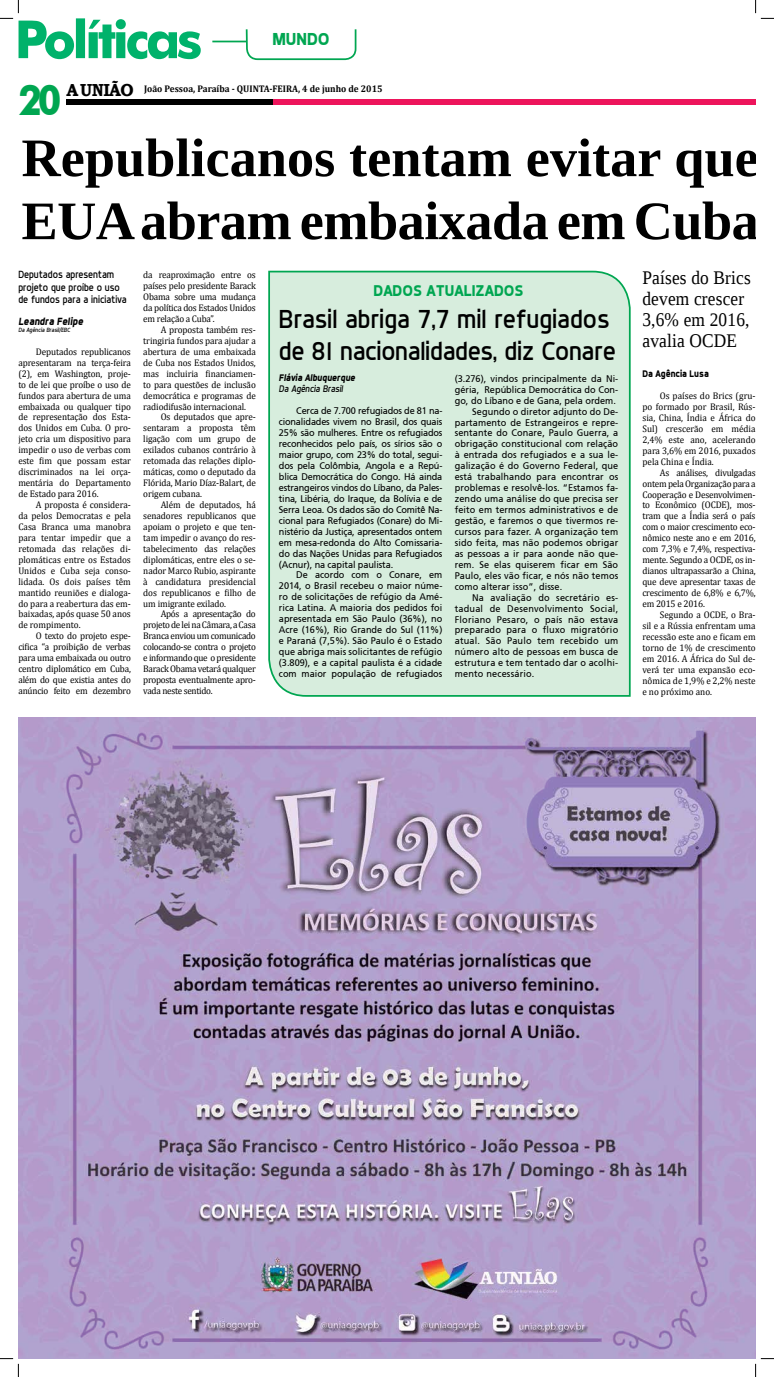
<style>
.page{position:relative;width:774px;height:1377px;background:#fff}
.page>*{position:absolute;margin:0;border:0;box-sizing:border-box;transform-origin:0 0}
.t1{font:700 54.25px/63px "Liberation Serif";color:#000}
.t2{font:700 42px "Futura BT";color:#00a651;scale:.9 1}
.t3{font:26.25px/31.5px "Dyno";color:#000}
.t4{font:19.25px/21px "Liberation Serif";letter-spacing:.01em;color:#000;scale:.9 1}
.t5{font:700 17.5px "Dyno";color:#00a651}
.t6{font:700 15.75px "Dyno";color:#00a651}
.t7{font:10.5px/12.6px "Dyno";color:#000;scale:.95 1}
.t8{font:italic 700 10.5px "Dyno";color:#000;scale:.95 1}
.t9{font:9.62px/10.9px "Cambria";letter-spacing:-.01em;color:#000;text-align:justify;scale:.95 1}
.t10{font:9.62px/10.9px "Frutiger";letter-spacing:.01em;color:#000;text-align:justify;scale:.95 1}
.t11{font:700 9.62px "Cambria";color:#000;scale:.95 1}
.t12{font:italic 700 9.62px "Dyno";color:#000;scale:.95 1}
.t13{font:italic 9.62px "Dyno";color:#000;scale:.95 1}
.t14{font:700 9.62px "Dyno";color:#000;scale:.95 1}
.t15{font:italic 6.12px "Dyno";color:#000;scale:.95 1}
.s1{font-family:"Bookman Old Style";font-size:17.41px}
</style>
<div class="page">
<div style="left:66px;top:100px;width:214px;height:5px;background:#000"></div>
<div style="left:273px;top:100px;width:482px;height:5px;background:#ed145b"></div>
<hr style="left:212px;top:41px;width:34px;height:1px;background:#00a651">
<svg style="left:245px;top:29px;width:112px;height:71px"></svg>
<img style="left:19px;top:717px;width:736px;height:641px">
<div style="left:268px;top:270px;width:363px;height:427px;background:#d7eddd"></div>
<svg style="left:0;top:0;width:201px;height:59px"></svg>
<svg style="left:0;top:1357px;width:19px;height:19px"></svg>
<svg style="left:755px;top:0;width:18px;height:19px"></svg>
<svg style="left:754px;top:1357px;width:19px;height:19px"></svg>
<h3 class="t5" style="left:272px;top:28px;width:59px">Mundo</h3>
<p class="t11" style="left:66px;top:82px;width:334px"><span class="s1">AUNIÃO</span> João Pessoa, Paraíba - QUINTA-FEIRA, 4 de junho de 2015</p>
<h2 class="t2" style="left:18px;top:74px;width:49px">20</h2>
<h1 class="t1" style="left:21px;top:125px;width:738px">Republicanos tentam evitar que<br>EUA abram embaixada em Cuba</h1>
<p class="t7" style="left:18px;top:268px;width:115px">Deputados apresentam projeto que proíbe o uso de fundos para a iniciativa</p>
<p class="t8" style="left:19px;top:314px;width:69px">Leandra Felipe</p>
<p class="t15" style="left:19px;top:326px;width:56px">Da Agência Brasil/EBC</p>
<p class="t9" style="left:18px;top:346px;width:120px;text-indent:17px">Deputados republicanos apresentaram na terça-feira (2), em Washington, proje&shy;to de lei que proíbe o uso de fundos para abertura de uma embaixada ou qualquer tipo de representação dos Esta&shy;dos Unidos em Cuba. O pro&shy;jeto cria um dispositivo para impedir o uso de verbas com este fim que possam estar discriminados na lei orça&shy;mentária do Departamento de Estado para 2016.</p>
<p class="t9" style="left:18px;top:499px;width:120px;text-indent:17px">A proposta é considera&shy;da pelos Democratas e pela Casa Branca uma manobra para tentar impedir que a retomada das relações di&shy;plomáticas entre os Estados Unidos e Cuba seja conso&shy;lidada. Os dois países têm mantido reuniões e dialoga&shy;do para a reabertura das em&shy;baixadas, após quase 50 anos de rompimento.</p>
<p class="t9" style="left:18px;top:630px;width:120px;text-indent:17px">O texto do projeto espe&shy;cifica “a proibição de verbas para uma embaixada ou outro centro diplomático em Cuba, além do que existia antes do anúncio feito em dezembro</p>
<p class="t9" style="left:143px;top:269px;width:120px">da reaproximação entre os países pelo presidente Barack Obama sobre uma mudança da política dos Estados Unidos em relação a Cuba”.</p>
<p class="t9" style="left:143px;top:324px;width:120px;text-indent:17px">A proposta também res&shy;tringiria fundos para ajudar a abertura de uma embaixada de Cuba nos Estados Unidos, mas incluiria financiamen&shy;to para questões de inclusão democrática e programas de radiodifusão internacional.</p>
<p class="t9" style="left:143px;top:411px;width:120px;text-indent:17px">Os deputados que apre&shy;sentaram a proposta têm ligação com um grupo de exilados cubanos contrário à retomada das relações diplo&shy;máticas, como o deputado da Flórida, Mario Díaz-Balart, de origem cubana.</p>
<p class="t9" style="left:143px;top:499px;width:120px;text-indent:17px">Além de deputados, há senadores republicanos que apoiam o projeto e que ten&shy;tam impedir o avanço do res&shy;tabelecimento das relações diplomáticas, entre eles o se&shy;nador Marco Rubio, aspirante à candidatura presidencial dos republicanos e filho de um imigrante exilado.</p>
<p class="t9" style="left:143px;top:608px;width:120px;text-indent:17px">Após a apresentação do projeto de lei na Câmara, a Casa Branca enviou um comunicado colocando-se contra o projeto e informando que o presidente Barack Obama vetará qualquer proposta eventualmente apro&shy;vada neste sentido.</p>
<h3 class="t6" style="left:373px;top:281px;width:152px">DADO S ATUALIZADO S</h3>
<h3 class="t3" style="left:279px;top:303px;width:338px">Brasil abriga 7,7 mil refugiados de 81 nacionalidades, diz Conare</h3>
<p class="t12" style="left:279px;top:372px;width:82px">Flávia Albuquerque</p>
<p class="t13" style="left:279px;top:382px;width:69px">Da Agência Brasil</p>
<p class="t10" style="left:279px;top:405px;width:173px;text-indent:17px">Cerca de 7.700 refugiados de 81 na&shy;cionalidades vivem no Brasil, dos quais 25% são mulheres. Entre os refugiados reconhecidos pelo país, os sírios são o maior grupo, com 23% do total, segui&shy;dos pela Colômbia, Angola e a Repú&shy;blica Democrática do Congo. Há ainda estrangeiros vindos do Líbano, da Pales&shy;tina, Libéria, do Iraque, da Bolívia e de Serra Leoa. Os dados são do Comitê Na&shy;cional para Refugiados (Conare) do Mi&shy;nistério da Justiça, apresentados ontem em mesa-redonda do Alto Comissaria&shy;do das Nações Unidas para Refugiados (Acnur), na capital paulista.</p>
<p class="t10" style="left:279px;top:569px;width:173px;text-indent:17px">De acordo com o Conare, em 2014, o Brasil recebeu o maior núme&shy;ro de solicitações de refúgio da Amé&shy;rica Latina. A maioria dos pedidos foi apresentada em São Paulo (36%), no Acre (16%), Rio Grande do Sul (11%) e Paraná (7,5%). São Paulo é o Estado que abriga mais solicitantes de refúgio (3.809), e a capital paulista é a cidade com maior população de refugiados</p>
<p class="t10" style="left:454px;top:373px;width:173px">(3.276), vindos principalmente da Ni-</p>
<p class="t10" style="left:454px;top:384px;width:173px">géria, República Democrática do Con-</p>
<p class="t10" style="left:454px;top:395px;width:171px">go, do Líbano e de Gana, pela ordem.</p>
<p class="t10" style="left:472px;top:406px;width:155px">Segundo o diretor adjunto do De-</p>
<p class="t10" style="left:454px;top:417px;width:173px">partamento de Estrangeiros e repre-</p>
<p class="t10" style="left:454px;top:427px;width:173px">sentante do Conare, Paulo Guerra, a</p>
<p class="t10" style="left:454px;top:438px;width:173px">obrigação constitucional com relação</p>
<p class="t10" style="left:454px;top:449px;width:173px">à entrada dos refugiados e a sua le-</p>
<p class="t10" style="left:454px;top:460px;width:173px">galização é do Governo Federal, que</p>
<p class="t10" style="left:454px;top:471px;width:173px">está trabalhando para encontrar os</p>
<p class="t10" style="left:454px;top:482px;width:173px">problemas e resolvê-los. “Estamos fa-</p>
<p class="t10" style="left:454px;top:493px;width:173px">zendo uma análise do que precisa ser</p>
<p class="t10" style="left:454px;top:504px;width:173px">feito em termos administrativos e de</p>
<p class="t10" style="left:454px;top:515px;width:173px">gestão, e faremos o que tivermos re-</p>
<p class="t10" style="left:454px;top:526px;width:173px">cursos para fazer. A organização tem</p>
<p class="t10" style="left:454px;top:537px;width:173px">sido feita, mas não podemos obrigar</p>
<p class="t10" style="left:454px;top:548px;width:173px">as pessoas a ir para aonde não que-</p>
<p class="t10" style="left:454px;top:559px;width:173px">rem. Se elas quiserem ficar em São</p>
<p class="t10" style="left:454px;top:570px;width:173px">Paulo, eles vão ficar, e nós não temos</p>
<p class="t10" style="left:454px;top:581px;width:115px">como alterar isso”, disse.</p>
<p class="t10" style="left:472px;top:591px;width:155px">Na avaliação do secretário es-</p>
<p class="t10" style="left:454px;top:602px;width:173px">tadual de Desenvolvimento Social,</p>
<p class="t10" style="left:454px;top:613px;width:173px">Floriano Pesaro, o país não estava</p>
<p class="t10" style="left:454px;top:624px;width:173px">preparado para o fluxo migratório</p>
<p class="t10" style="left:454px;top:635px;width:173px">atual. São Paulo tem recebido um</p>
<p class="t10" style="left:454px;top:646px;width:173px">número alto de pessoas em busca de</p>
<p class="t10" style="left:454px;top:657px;width:173px">estrutura e tem tentado dar o acolhi-</p>
<p class="t10" style="left:454px;top:668px;width:85px">mento necessário.</p>
<h3 class="t4" style="left:642px;top:267px;width:122px">Países do Brics devem crescer<br>3,6% em 2016, avalia OCDE</h3>
<p class="t14" style="left:642px;top:368px;width:71px">Da Agência Lusa</p>
<p class="t9" style="left:642px;top:390px;width:121px;text-indent:17px">Os países do Brics (gru&shy;po formado por Brasil, Rús&shy;sia, China, Índia e África do Sul) crescerão em média 2,4% este ano, acelerando para 3,6% em 2016, puxados pela China e Índia.</p>
<p class="t9" style="left:642px;top:467px;width:121px;text-indent:17px">As análises, divulgadas ontem pela Organização para a Cooperação e Desenvolvimen&shy;to Econômico (OCDE), mos&shy;tram que a Índia será o país com o maior crescimento eco&shy;nômico neste ano e em 2016, com 7,3% e 7,4%, respectiva&shy;mente. Segundo a OCDE, os in&shy;dianos ultrapassarão a China, que deve apresentar taxas de crescimento de 6,8% e 6,7%, em 2015 e 2016.</p>
<p class="t9" style="left:642px;top:609px;width:121px;text-indent:17px">Segundo a OCDE, o Bra&shy;sil e a Rússia enfrentam uma recessão este ano e ficam em torno de 1% de crescimento em 2016. A África do Sul de&shy;verá ter uma expansão eco&shy;nômica de 1,9% e 2,2% neste e no próximo ano.</p>
</div>
